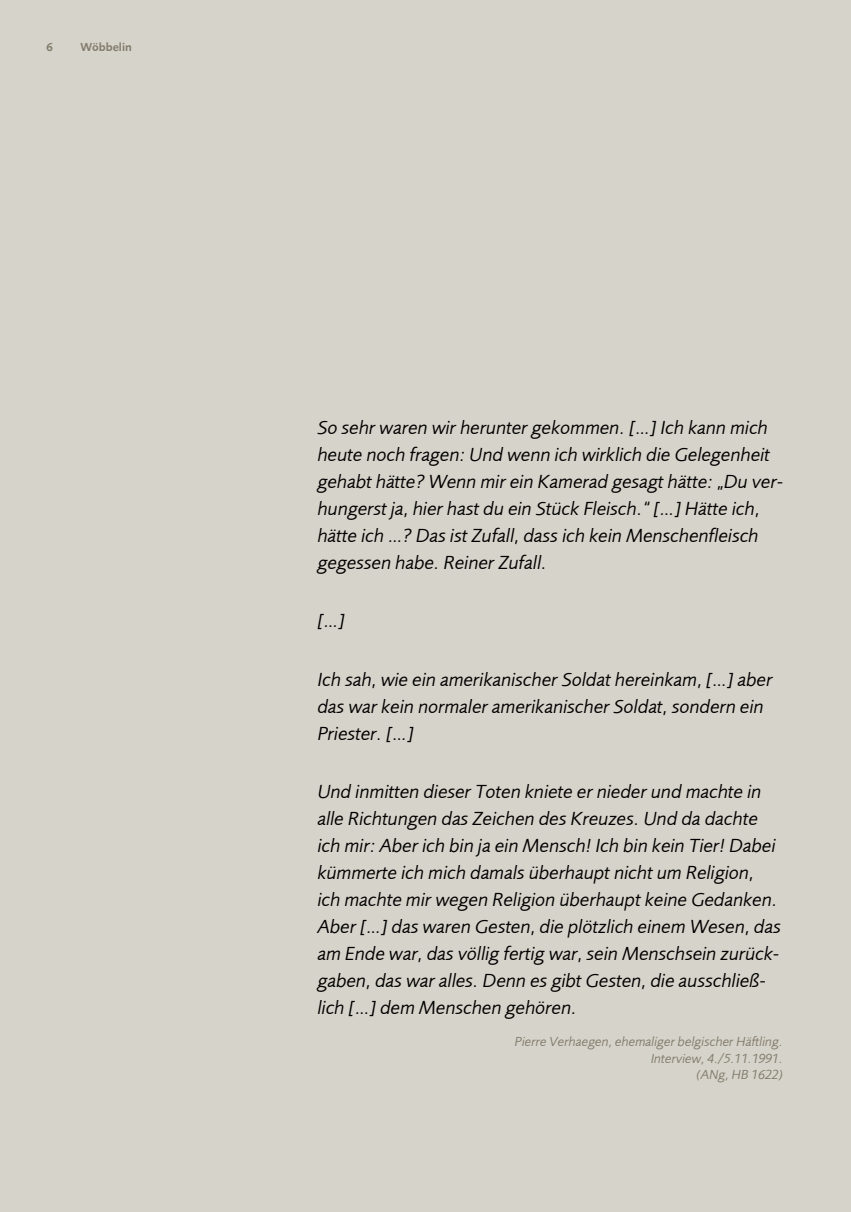
<style>
.page{position:relative;width:851px;height:1212px;background:#fff}
.page>*{position:absolute;margin:0;border:0;box-sizing:border-box;transform-origin:0 0}
.t1{font:italic 19.5px/27px "Foundry Sans";color:#000}
.t2{font:italic 13.5px/16.8px "Foundry Sans";color:#827c6c;text-align:right}
.t3{font:12px "Foundry Sans Demi";color:#827c6c}
</style>
<div class="page">
<div style="left:0;top:0;width:850px;height:1212px;background:#d6d3ca"></div>
<p class="t3" style="left:46px;top:40px;width:8px">6</p>
<p class="t3" style="left:80px;top:40px;width:53px">Wöbbelin</p>
<p class="t1" style="left:317px;top:414px;width:466px">So sehr waren wir herunter gekommen. […] Ich kann mich heute noch fragen: Und wenn ich wirklich die Gelegenheit gehabt hätte? Wenn mir ein Kamerad gesagt hätte: „Du ver&shy;hungerst ja, hier hast du ein Stück Fleisch.“ […] Hätte ich, hätte ich …? Das ist Zufall, dass ich kein Menschenfleisch gegessen habe. Reiner Zufall.</p>
<p class="t1" style="left:317px;top:607px;width:29px">[…]</p>
<p class="t1" style="left:317px;top:665px;width:456px">Ich sah, wie ein amerikanischer Soldat hereinkam, […] aber das war kein normaler amerikanischer Soldat, sondern ein<br>Priester. […]</p>
<p class="t1" style="left:317px;top:777px;width:465px">Und inmitten dieser Toten kniete er nieder und machte in alle Richtungen das Zeichen des Kreuzes. Und da dachte ich mir: Aber ich bin ja ein Mensch! Ich bin kein Tier! Dabei kümmerte ich mich damals überhaupt nicht um Religion, ich machte mir wegen Religion überhaupt keine Gedanken.<br>Aber […] das waren Gesten, die plötzlich einem Wesen, das am Ende war, das völlig fertig war, sein Menschsein zurück&shy;gaben, das war alles. Denn es gibt Gesten, die ausschließ&shy;lich […] dem Menschen gehören.</p>
<p class="t2" style="left:515px;top:1033px;width:269px">Pierre Verhaegen, ehemaliger belgischer Häftling.<br>Interview, 4./5.11.1991.<br>(ANg, HB 1622)</p>
</div>
